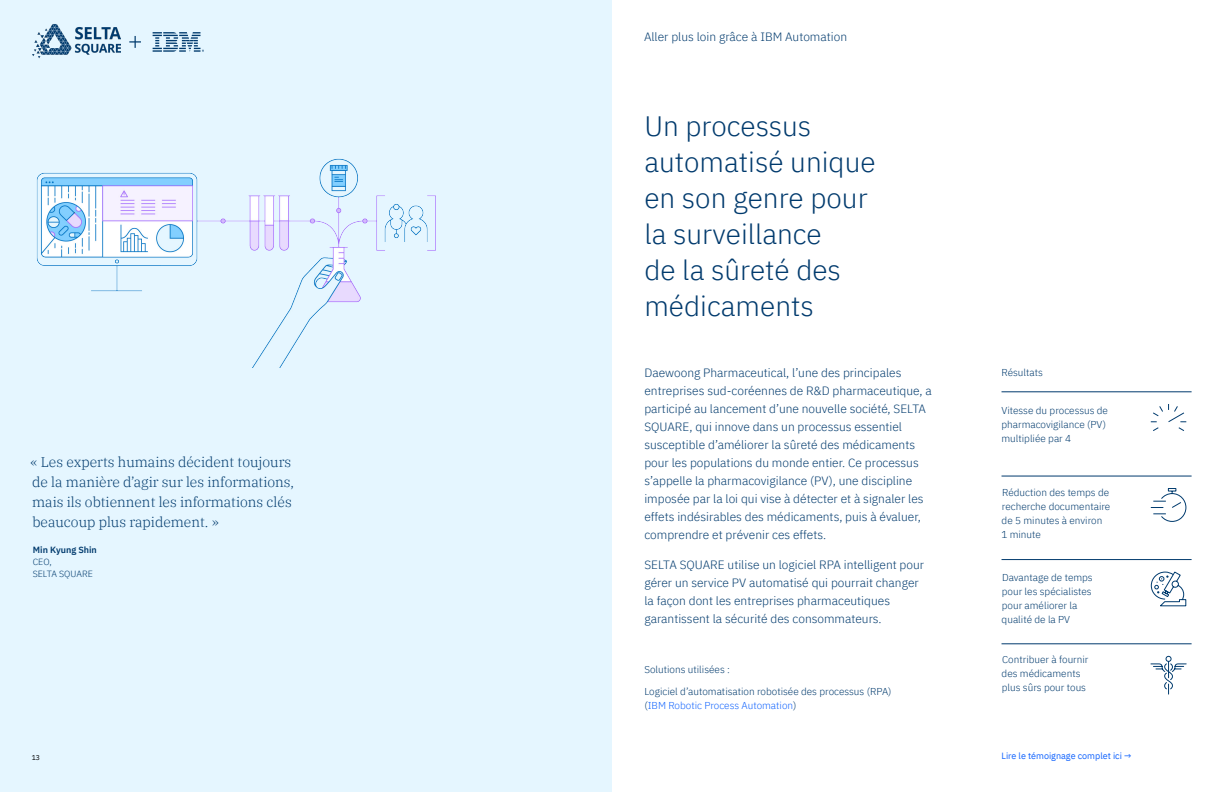
<style>
.page{position:relative;width:1224px;height:792px;background:#fff}
.page>*{position:absolute;margin:0;border:0;box-sizing:border-box;transform-origin:0 0}
.t1{font:300 28px/36px "IBM Plex Sans";color:#003a6d}
.t2{font:300 14px/20px "IBM Plex Serif";color:#003a6d}
.t3{font:300 12px/18px "IBM Plex Sans";color:#003a6d}
.t4{font:300 10px/14px "IBM Plex Sans";color:#003a6d}
.t5{font:9px "IBM Plex Sans";color:#0f62fe}
.t6{font:300 9px/12px "IBM Plex Sans";color:#003a6d}
.t7{font:600 9px "IBM Plex Sans";color:#003a6d}
.t8{font:7px "IBM Plex Sans";color:#000}
.s1{color:#0f62fe}
</style>
<div class="page">
<div style="left:0;top:0;width:612px;height:792px;background:#e5f6ff"></div>
<hr style="left:1002px;top:392px;width:190px;height:1px;background:#003a6d">
<hr style="left:1002px;top:476px;width:190px;height:1px;background:#003a6d">
<hr style="left:1002px;top:559px;width:190px;height:1px;background:#003a6d">
<hr style="left:1002px;top:644px;width:190px;height:1px;background:#003a6d">
<img style="left:36px;top:158px;width:400px;height:210px">
<svg style="left:1150px;top:404px;width:37px;height:27px"></svg>
<svg style="left:1150px;top:488px;width:37px;height:34px"></svg>
<svg style="left:1151px;top:571px;width:36px;height:36px"></svg>
<svg style="left:1150px;top:656px;width:37px;height:39px"></svg>
<img style="left:32px;top:24px;width:89px;height:35px">
<svg style="left:153px;top:32px;width:51px;height:20px"></svg>
<svg style="left:129px;top:36px;width:12px;height:12px"></svg>
<p class="t3" style="left:644px;top:27px;width:205px">Aller plus loin grâce à IBM Automation</p>
<p class="t2" style="left:31px;top:450px;width:265px">« Les experts humains décident toujours de la manière d’agir sur les informations, mais ils obtiennent les informations clés beaucoup plus rapidement. »</p>
<p class="t7" style="left:33px;top:542px;width:66px">Min Kyung Shin</p>
<p class="t6" style="left:33px;top:555px;width:62px">CEO,<br>SELTA SQUARE</p>
<h1 class="t1" style="left:644px;top:106px;width:233px">Un processus automatisé unique en son genre pour la surveillance<br>de la sûreté des médicaments</h1>
<p class="t3" style="left:644px;top:363px;width:289px">Daewoong Pharmaceutical, l’une des principales entreprises sud-coréennes de R&amp;D pharmaceutique, a participé au lancement d’une nouvelle société, SELTA SQUARE, qui innove dans un processus essentiel susceptible d’améliorer la sûreté des médicaments pour les populations du monde entier. Ce processus s’appelle la pharmacovigilance (PV), une discipline imposée par la loi qui vise à détecter et à signaler les effets indésirables des médicaments, puis à évaluer, comprendre et prévenir ces effets.</p>
<p class="t3" style="left:644px;top:555px;width:281px">SELTA SQUARE utilise un logiciel RPA intelligent pour gérer un service PV automatisé qui pourrait changer la façon dont les entreprises pharmaceutiques garantissent la sécurité des consommateurs.</p>
<p class="t4" style="left:644px;top:662px;width:87px">Solutions utilisées :</p>
<p class="t4" style="left:644px;top:684px;width:249px">Logiciel d’automatisation robotisée des processus (RPA) (<span class="s1">IBM Robotic Process Automation</span>)</p>
<p class="t4" style="left:1002px;top:364px;width:43px">Résultats</p>
<p class="t4" style="left:1002px;top:402px;width:108px">Vitesse du processus de pharmacovigilance (PV) multipliée par 4</p>
<p class="t4" style="left:1001px;top:485px;width:111px">Réduction des temps de recherche documentaire de 5 minutes à environ<br>1 minute</p>
<p class="t4" style="left:1002px;top:569px;width:93px">Davantage de temps pour les spécialistes pour améliorer la qualité de la PV</p>
<p class="t4" style="left:1002px;top:652px;width:88px">Contribuer à fournir des médicaments plus sûrs pour tous</p>
<p class="t8" style="left:32px;top:752px;width:10px">13</p>
<p class="t5" style="left:1002px;top:749px;width:132px">Lire le témoignage complet ici →</p>
</div>
